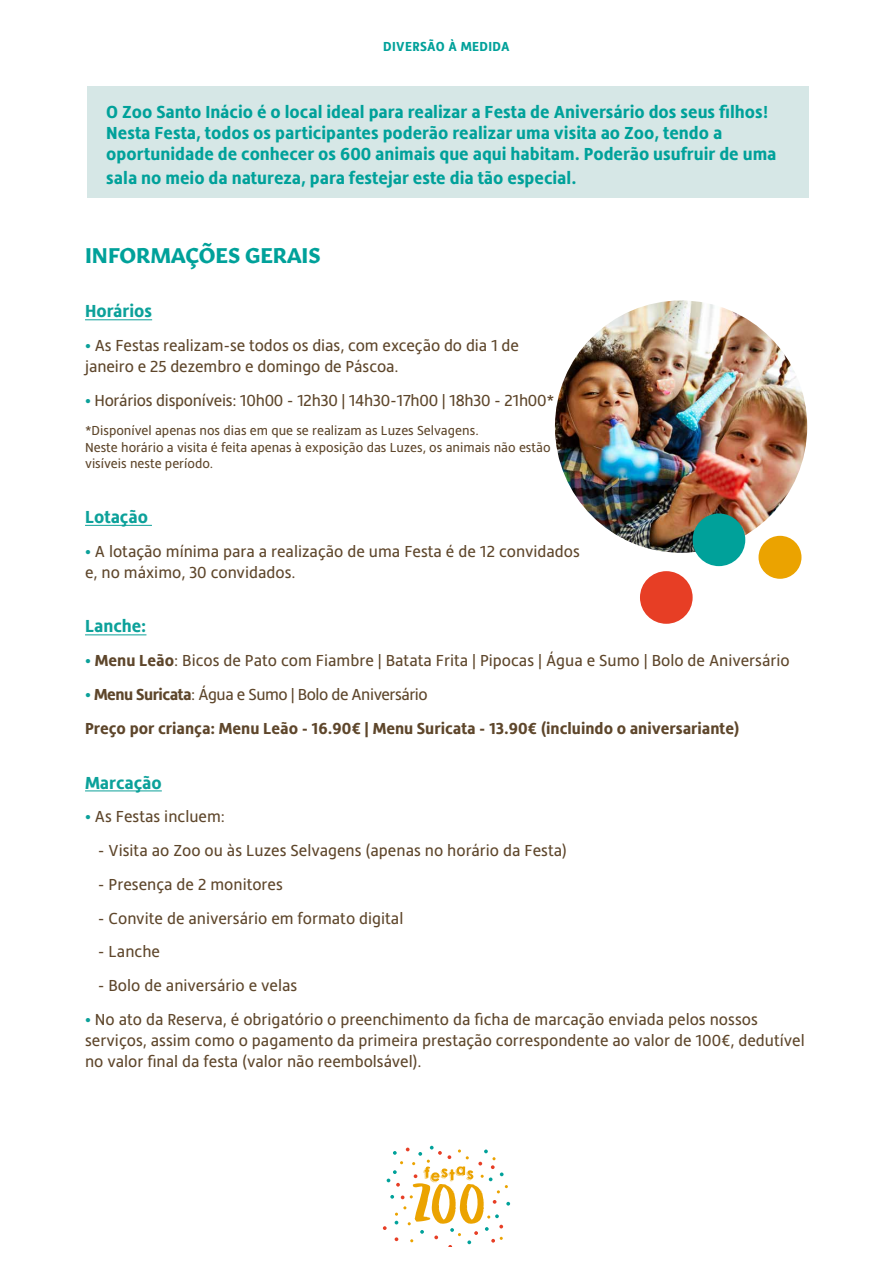
<style>
.page{position:relative;width:893px;height:1263px;background:#fff}
.page>*{position:absolute;margin:0;border:0;box-sizing:border-box;transform-origin:0 0}
.t1{font:700 21px "Gitan Latn";color:#00a19a}
.t2{font:700 18px/21px "Hedley New";color:#00a19a}
.t3{font:700 18px "Hedley New";color:#0ca19a}
.t4{font:16.5px/21px "Hedley New";color:#5e462b}
.t5{font:700 16.5px/33.8px "Hedley New";color:#5e462b}
.t6{font:13.5px/16.5px "Hedley New";color:#5e462b}
.t7{font:700 13.5px "Hedley New";letter-spacing:.025em;color:#00a19a}
.s1{color:#0ca19a}
.s2{font-weight:700}
.s3{font-weight:400;color:#0ca19a}
.s4{font-weight:400}
</style>
<div class="page">
<div style="left:87px;top:86px;width:721px;height:112px;background:#d6e7e6"></div>
<svg style="left:383px;top:1146px;width:127px;height:100px"></svg>
<hr style="left:85px;top:320px;width:67px;height:1px;background:#0ca19a">
<hr style="left:85px;top:525px;width:67px;height:1px;background:#0ca19a">
<hr style="left:85px;top:635px;width:61px;height:1px;background:#0ca19a">
<hr style="left:85px;top:791px;width:77px;height:1px;background:#0ca19a">
<img style="left:555px;top:300px;width:252px;height:253px;border-radius:126px">
<div style="left:640px;top:571px;width:53px;height:53px;background:#e73e25;border-radius:50%"></div>
<div style="left:758px;top:536px;width:43px;height:43px;background:#eba300;border-radius:50%"></div>
<div style="left:693px;top:513px;width:52px;height:53px;background:#00a19a;border-radius:50%"></div>
<p class="t7" style="left:383px;top:38px;width:128px">DIVERSÃO À MEDIDA</p>
<p class="t2" style="left:106px;top:101px;width:672px">O Zoo Santo Inácio é o local ideal para realizar a Festa de Aniversário dos seus filhos!<br>Nesta Festa, todos os participantes poderão realizar uma visita ao Zoo, tendo a oportunidade de conhecer os 600 animais que aqui habitam. Poderão usufruir de uma</p>
<p class="t2" style="left:106px;top:167px;width:472px">sala no meio da natureza, para festejar este dia tão especial.</p>
<p class="t1" style="left:85px;top:237px;width:237px">INFORMAÇÕES GERAIS</p>
<p class="t3" style="left:85px;top:301px;width:69px">Horários</p>
<p class="t4" style="left:85px;top:335px;width:435px"><span class="s1">•</span> As Festas realizam-se todos os dias, com exceção do dia 1 de janeiro e 25 dezembro e domingo de Páscoa.</p>
<p class="t4" style="left:85px;top:390px;width:471px"><span class="s1">•</span> Horários disponíveis: 10h00 - 12h30 | 14h30-17h00 | 18h30 - 21h00*</p>
<p class="t6" style="left:85px;top:422px;width:467px">*Disponível apenas nos dias em que se realizam as Luzes Selvagens.<br>Neste horário a visita é feita apenas à exposição das Luzes, os animais não estão visíveis neste período.</p>
<p class="t3" style="left:85px;top:507px;width:64px">Lotação</p>
<p class="t4" style="left:85px;top:540px;width:496px"><span class="s1">•</span> A lotação mínima para a realização de uma Festa é de 12 convidados e, no máximo, 30 convidados.</p>
<p class="t3" style="left:85px;top:616px;width:63px">Lanche:</p>
<p class="t4" style="left:85px;top:650px;width:706px"><span class="s1">•</span> <span class="s2">Menu Leão</span>: Bicos de Pato com Fiambre | Batata Frita | Pipocas | Água e Sumo | Bolo de Aniversário</p>
<p class="t5" style="left:85px;top:677px;width:656px"><span class="s3">•</span> Menu Suricata<span class="s4">: Água e Sumo | Bolo de Aniversário<br></span>Preço por criança: Menu Leão - 16.90€ | Menu Suricata - 13.90€ (incluindo o aniversariante)</p>
<p class="t3" style="left:85px;top:772px;width:78px">Marcação</p>
<p class="t4" style="left:85px;top:806px;width:142px"><span class="s1">•</span> As Festas incluem:</p>
<p class="t4" style="left:98px;top:840px;width:471px">- Visita ao Zoo ou às Luzes Selvagens (apenas no horário da Festa)</p>
<p class="t4" style="left:98px;top:873px;width:187px">- Presença de 2 monitores</p>
<p class="t4" style="left:98px;top:907px;width:307px">- Convite de aniversário em formato digital</p>
<p class="t4" style="left:98px;top:941px;width:64px">- Lanche</p>
<p class="t4" style="left:98px;top:975px;width:201px">- Bolo de aniversário e velas</p>
<p class="t4" style="left:85px;top:1008px;width:721px"><span class="s1">•</span> No ato da Reserva, é obrigatório o preenchimento da ficha de marcação enviada pelos nossos serviços, assim como o pagamento da primeira prestação correspondente ao valor de 100€, dedutível no valor final da festa (valor não reembolsável).</p>
</div>
